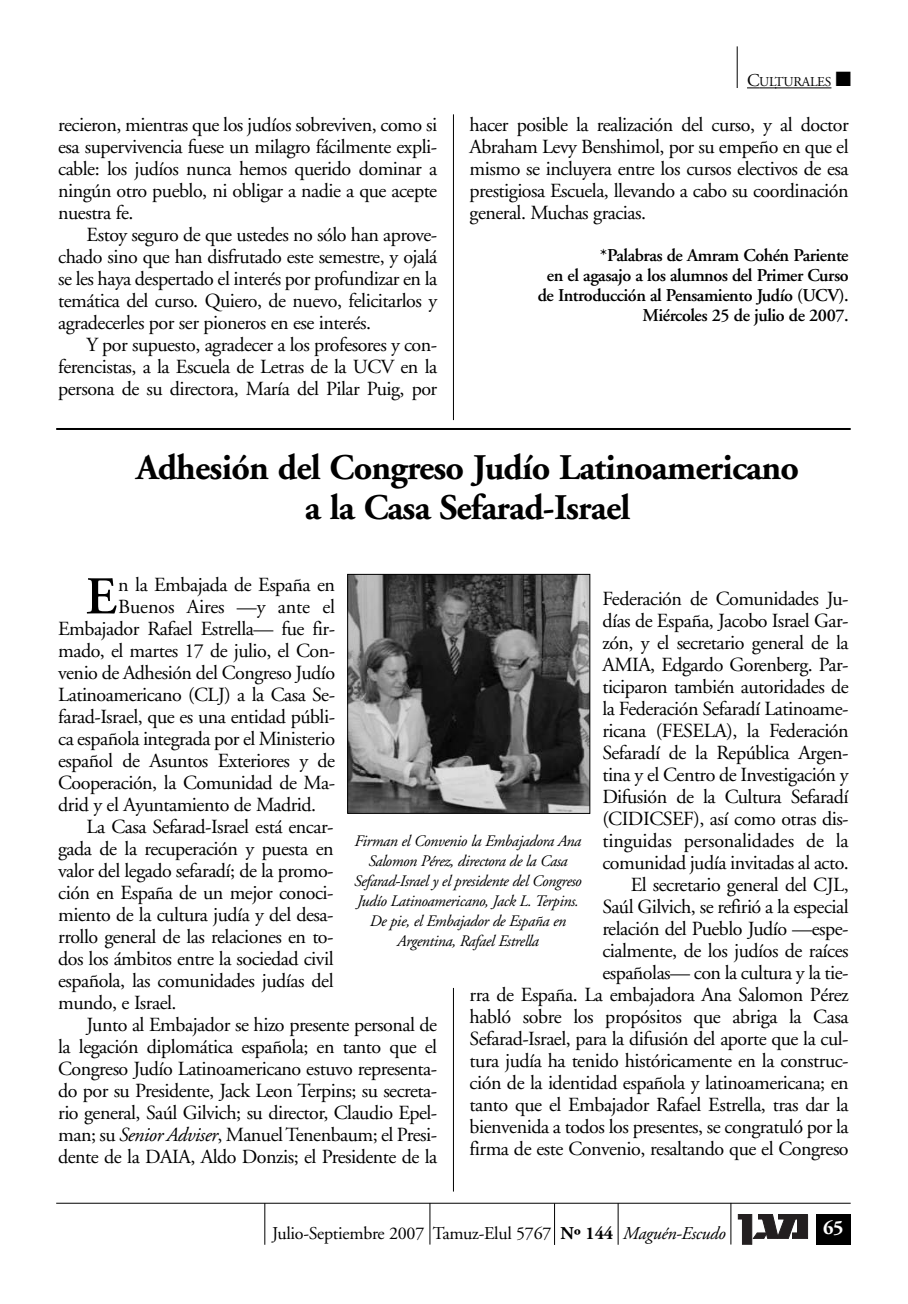
<style>
.page{position:relative;width:908px;height:1304px;background:#fff}
.page>*{position:absolute;margin:0;border:0;box-sizing:border-box;transform-origin:0 0}
.t1{font:600 53.2px "Adobe Garamond";color:#000}
.t2{font:700 36px/40px "Adobe Garamond";letter-spacing:-.02em;color:#000;text-align:center}
.t3{font:20px/22px "Adobe Garamond";letter-spacing:-.025em;color:#000;text-align:justify}
.t4{font:20px "Adobe Garamond";letter-spacing:-.005em;color:#000}
.t5{font:700 20px "Adobe Garamond";color:#fff}
.t6{font:600 18px/20px "Adobe Garamond";letter-spacing:-.025em;color:#000;text-align:right}
.t7{font:18px "Adobe Garamond";letter-spacing:-.015em;color:#000}
.t8{font:italic 16px/20px "Adobe Garamond";letter-spacing:-.025em;color:#000;text-align:center}
.t9{font:13.6px "Adobe Garamond";letter-spacing:-.02em;color:#000}
.s1{font-size:18px}
.s2{font-family:"Monotype Sorts";font-size:20px}
.s3{font-style:italic}
.s4{font-weight:700}
</style>
<div class="page">
<hr style="left:453px;top:114px;width:1px;height:306px;background:#000">
<hr style="left:453px;top:988px;width:1px;height:204px;background:#000">
<hr style="left:736px;top:46px;width:1px;height:42px;background:#000">
<svg style="left:742px;top:1214px;width:66px;height:31px"></svg>
<svg style="left:737px;top:1214px;width:70px;height:30px"></svg>
<div style="left:815px;top:1214px;width:35px;height:30px;background:#000"></div>
<hr style="left:429px;top:1203px;width:1px;height:42px;background:#000">
<hr style="left:264px;top:1203px;width:1px;height:42px;background:#000">
<hr style="left:56px;top:1203px;width:794px;height:1px;background:#000">
<hr style="left:617px;top:1203px;width:1px;height:42px;background:#000">
<hr style="left:730px;top:1203px;width:1px;height:41px;background:#000">
<hr style="left:554px;top:1203px;width:1px;height:42px;background:#000">
<svg style="left:747px;top:87px;width:27px;height:1px"></svg>
<hr style="left:774px;top:87px;width:57px;height:1px;background:#000">
<img style="left:349px;top:576px;width:239px;height:236px">
<div style="left:347px;top:574px;width:243px;height:240px;border:1px solid #000"></div>
<hr style="left:56px;top:428px;width:794px;height:2px;background:#000">
<p class="t3" style="left:58px;top:115px;width:380px">recieron, mientras que los judíos sobreviven, como si esa supervivencia fuese un milagro fácilmente expli&shy;cable: los judíos nunca hemos querido dominar a ningún otro pueblo, ni obligar a nadie a que acepte nuestra fe.</p>
<p class="t3" style="left:58px;top:225px;width:380px;text-indent:28px">Estoy seguro de que ustedes no sólo han aprove&shy;chado sino que han disfrutado este semestre, y ojalá se les haya despertado el interés por profundizar en la temática del curso. Quiero, de nuevo, felicitarlos y agradecerles por ser pioneros en ese interés.</p>
<p class="t3" style="left:58px;top:335px;width:380px;text-indent:28px">Y por supuesto, agradecer a los profesores y con&shy;ferencistas, a la Escuela de Letras de la UCV en la persona de su directora, María del Pilar Puig, por</p>
<p class="t9" style="left:746px;top:76px;width:105px"><span class="s1">C</span>ULTURALES <span class="s2">■</span></p>
<p class="t3" style="left:469px;top:115px;width:380px">hacer posible la realización del curso, y al doctor Abraham Levy Benshimol, por su empeño en que el mismo se incluyera entre los cursos electivos de esa prestigiosa Escuela, llevando a cabo su coordinación general. Muchas gracias.</p>
<p class="t6" style="left:537px;top:247px;width:312px">*Palabras de Amram Cohén Pariente<br>en el agasajo a los alumnos del Primer Curso de Introducción al Pensamiento Judío (UCV).<br>Miércoles 25 de julio de 2007.</p>
<h2 class="t2" style="left:136px;top:451px;width:664px">Adhesión del Congreso Judío Latinoamericano a la Casa Sefarad-Israel</h2>
<h1 class="t1" style="left:86px;top:575px;width:32px">E</h1>
<p class="t3" style="left:118px;top:576px;width:218px">n la Embajada de España en</p>
<p class="t3" style="left:469px;top:589px;width:380px;text-align:right">Federación de Comunidades Ju-<br>días de España, Jacobo Israel Gar-<br>zón, y el secretario general de la<br>AMIA, Edgardo Gorenberg. Par-<br>ticiparon también autoridades de<br>la Federación Sefaradí Latinoame-<br>ricana (FESELA), la Federación<br>Sefaradí de la República Argen-<br>tina y el Centro de Investigación y<br>Difusión de la Cultura Sefaradí<br>(CIDICSEF), así como otras dis-<br>tinguidas personalidades de la<br>comunidad judía invitadas al acto.<br>El secretario general del CJL,<br>Saúl Gilvich, se refirió a la especial<br>relación del Pueblo Judío —espe-<br>cialmente, de los judíos de raíces<br>españolas— con la cultura y la tie-<br>rra de España. La embajadora Ana Salomon Pérez habló sobre los propósitos que abriga la Casa Sefarad-Israel, para la difusión del aporte que la cul&shy;tura judía ha tenido históricamente en la construc&shy;ción de la identidad española y latinoamericana; en tanto que el Embajador Rafael Estrella, tras dar la bienvenida a todos los presentes, se congratuló por la firma de este Convenio, resaltando que el Congreso</p>
<p class="t4" style="left:118px;top:599px;width:218px">Buenos Aires —y ante el</p>
<p class="t3" style="left:58px;top:620px;width:278px">Embajador Rafael Estrella— fue fir-</p>
<p class="t3" style="left:58px;top:642px;width:278px">mado, el martes 17 de julio, el Con-</p>
<p class="t3" style="left:58px;top:664px;width:278px">venio de Adhesión del Congreso Judío</p>
<p class="t3" style="left:58px;top:686px;width:278px">Latinoamericano (CLJ) a la Casa Se-</p>
<p class="t3" style="left:58px;top:708px;width:278px">farad-Israel, que es una entidad públi-</p>
<p class="t3" style="left:58px;top:730px;width:278px">ca española integrada por el Ministerio</p>
<p class="t3" style="left:58px;top:752px;width:278px">español de Asuntos Exteriores y de</p>
<p class="t3" style="left:58px;top:774px;width:278px">Cooperación, la Comunidad de Ma-</p>
<p class="t3" style="left:58px;top:796px;width:259px">drid y el Ayuntamiento de Madrid.</p>
<p class="t3" style="left:86px;top:818px;width:248px">La Casa Sefarad-Israel está encar-</p>
<p class="t3" style="left:58px;top:840px;width:277px">gada de la recuperación y puesta en</p>
<p class="t3" style="left:58px;top:862px;width:277px">valor del legado sefaradí; de la promo-</p>
<p class="t3" style="left:58px;top:884px;width:277px">ción en España de un mejor conoci-</p>
<p class="t3" style="left:58px;top:906px;width:277px">miento de la cultura judía y del desa-</p>
<p class="t3" style="left:58px;top:928px;width:277px">rrollo general de las relaciones en to-</p>
<p class="t3" style="left:58px;top:950px;width:277px">dos los ámbitos entre la sociedad civil</p>
<p class="t3" style="left:58px;top:972px;width:277px">española, las comunidades judías del</p>
<p class="t3" style="left:58px;top:994px;width:120px">mundo, e Israel.</p>
<p class="t3" style="left:86px;top:1016px;width:352px">Junto al Embajador se hizo presente personal de</p>
<p class="t3" style="left:58px;top:1038px;width:380px">la legación diplomática española; en tanto que el</p>
<p class="t3" style="left:58px;top:1060px;width:380px">Congreso Judío Latinoamericano estuvo representa-</p>
<p class="t3" style="left:58px;top:1082px;width:380px">do por su Presidente, Jack Leon Terpins; su secreta-</p>
<p class="t3" style="left:58px;top:1104px;width:380px">rio general, Saúl Gilvich; su director, Claudio Epel-</p>
<p class="t3" style="left:58px;top:1126px;width:380px">man; su <span class="s3">Senior Adviser</span>, Manuel Tenenbaum; el Presi-</p>
<p class="t3" style="left:58px;top:1148px;width:380px">dente de la DAIA, Aldo Donzis; el Presidente de la</p>
<p class="t8" style="left:354px;top:833px;width:229px">Firman el Convenio la Embajadora Ana Salomon Pérez, directora de la Casa Sefarad-Israel y el presidente del Congreso Judío Latinoamericano, Jack L. Terpins.<br>De pie, el Embajador de España en Argentina, Rafael Estrella</p>
<p class="t7" style="left:272px;top:1226px;width:455px">Julio-Septiembre 2007 Tamuz-Elul 5767 <span class="s4">Nº 144</span> <span class="s3">Maguén-Escudo</span></p>
<p class="t5" style="left:822px;top:1219px;width:22px">65</p>
</div>
